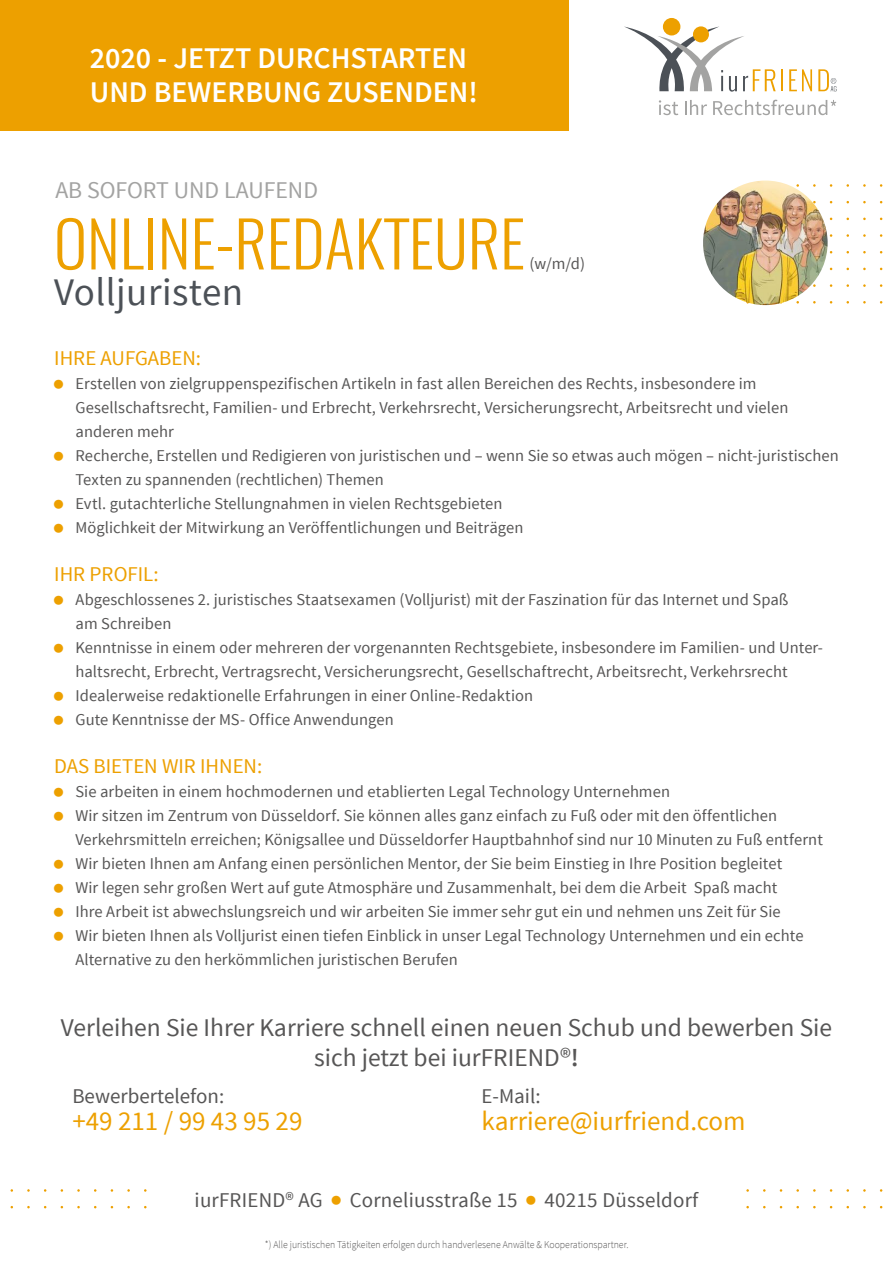
<style>
.page{position:relative;width:893px;height:1263px;background:#fff}
.page>*{position:absolute;margin:0;border:0;box-sizing:border-box;transform-origin:0 0}
.t1{font:300 63px "Oswald";color:#eda000}
.t2{font:39px "Source Sans Pro";letter-spacing:.01em;color:#4c5157}
.t3{font:600 30px/34.5px "Source Sans Pro";color:#fff}
.t4{font:27px "Source Sans Pro";color:#eda000}
.t5{font:25.5px/30px "Source Sans Pro";color:#575656;text-align:center}
.t6{font:24px "Source Sans Pro";color:#a3a3a2}
.t7{font:21px "Source Sans Pro";letter-spacing:.01em;color:#575656}
.t8{font:21px "Source Sans Pro";color:#eda000}
.t9{font:16.5px/24px "Source Sans Pro";letter-spacing:.005em;color:#575656}
.t10{font:300 10.5px "Source Sans Pro";color:#575656;scale:.93 1}
.s1{font-weight:600}
</style>
<div class="page">
<div style="left:0;top:0;width:568px;height:131px;background:#eda000"></div>
<img style="left:703px;top:181px;width:125px;height:124px;border-radius:62px">
<hr style="left:781px;top:69px;width:2px;height:22px;background:#eda000">
<svg style="left:789px;top:69px;width:23px;height:22px"></svg>
<svg style="left:818px;top:69px;width:18px;height:22px"></svg>
<div style="left:663px;top:18px;width:17px;height:17px;background:#eda000;border-radius:50%"></div>
<svg style="left:625px;top:27px;width:151px;height:65px"></svg>
<svg style="left:659px;top:100px;width:19px;height:15px"></svg>
<svg style="left:685px;top:100px;width:22px;height:15px"></svg>
<svg style="left:713px;top:100px;width:114px;height:15px"></svg>
<svg style="left:831px;top:100px;width:5px;height:6px"></svg>
<h3 class="t3" style="left:90px;top:42px;width:390px">2020 - JETZT DURCHSTARTEN<br>UND BEWERBUNG ZUSENDEN!</h3>
<h3 class="t6" style="left:55px;top:175px;width:264px">AB SOFORT UND LAUFEND</h3>
<h1 class="t1" style="left:54px;top:202px;width:473px">ONLINE-REDAKTEURE</h1>
<p class="t9" style="left:529px;top:252px;width:57px">(w/m/d)</p>
<h2 class="t2" style="left:54px;top:268px;width:191px">Volljuristen</h2>
<p class="t8" style="left:54px;top:345px;width:148px">IHRE AUFGABEN:</p>
<p class="t9" style="left:76px;top:372px;width:765px">Erstellen von zielgruppenspezifischen Artikeln in fast allen Bereichen des Rechts, insbesondere im Gesellschaftsrecht, Familien- und Erbrecht, Verkehrsrecht, Versicherungsrecht, Arbeitsrecht und vielen anderen mehr<br>Recherche, Erstellen und Redigieren von juristischen und – wenn Sie so etwas auch mögen – nicht-juristischen Texten zu spannenden (rechtlichen) Themen<br>Evtl. gutachterliche Stellungnahmen in vielen Rechtsgebieten<br>Möglichkeit der Mitwirkung an Veröffentlichungen und Beiträgen</p>
<p class="t8" style="left:54px;top:561px;width:106px">IHR PROFIL:</p>
<p class="t9" style="left:76px;top:588px;width:749px">Abgeschlossenes 2. juristisches Staatsexamen (Volljurist) mit der Faszination für das Internet und Spaß<br>am Schreiben<br>Kenntnisse in einem oder mehreren der vorgenannten Rechtsgebiete, insbesondere im Familien- und Unter&shy;haltsrecht, Erbrecht, Vertragsrecht, Versicherungsrecht, Gesellschaftrecht, Arbeitsrecht, Verkehrsrecht Idealerweise redaktionelle Erfahrungen in einer Online-Redaktion<br>Gute Kenntnisse der MS- Office Anwendungen</p>
<p class="t8" style="left:54px;top:753px;width:210px">DAS BIETEN WIR IHNEN:</p>
<p class="t9" style="left:76px;top:780px;width:749px">Sie arbeiten in einem hochmodernen und etablierten Legal Technology Unternehmen<br>Wir sitzen im Zentrum von Düsseldorf. Sie können alles ganz einfach zu Fuß oder mit den öffentlichen Verkehrsmitteln erreichen; Königsallee und Düsseldorfer Hauptbahnhof sind nur 10 Minuten zu Fuß entfernt Wir bieten Ihnen am Anfang einen persönlichen Mentor, der Sie beim Einstieg in Ihre Position begleitet<br>Wir legen sehr großen Wert auf gute Atmosphäre und Zusammenhalt, bei dem die Arbeit Spaß macht<br>Ihre Arbeit ist abwechslungsreich und wir arbeiten Sie immer sehr gut ein und nehmen uns Zeit für Sie<br>Wir bieten Ihnen als Volljurist einen tiefen Einblick in unser Legal Technology Unternehmen und ein echte Alternative zu den herkömmlichen juristischen Berufen</p>
<h3 class="t5" style="left:61px;top:1013px;width:773px">Verleihen Sie Ihrer Karriere schnell einen neuen Schub und bewerben Sie sich jetzt bei iurFRIEND®<span class="s1">!</span></h3>
<p class="t7" style="left:72px;top:1083px;width:153px">Bewerbertelefon:</p>
<h3 class="t4" style="left:72px;top:1105px;width:232px">+49 211 / 99 43 95 29</h3>
<p class="t7" style="left:482px;top:1083px;width:61px">E-Mail:</p>
<h3 class="t4" style="left:482px;top:1105px;width:266px">karriere@iurfriend.com</h3>
<p class="t7" style="left:195px;top:1187px;width:129px">iurFRIEND® AG</p>
<p class="t7" style="left:350px;top:1187px;width:169px">Corneliusstraße 15</p>
<p class="t7" style="left:545px;top:1187px;width:155px">40215 Düsseldorf</p>
<p class="t10" style="left:265px;top:1238px;width:393px">*) Alle juristischen Tätigkeiten erfolgen durch handverlesene Anwälte &amp; Kooperationspartner.</p>
</div>
